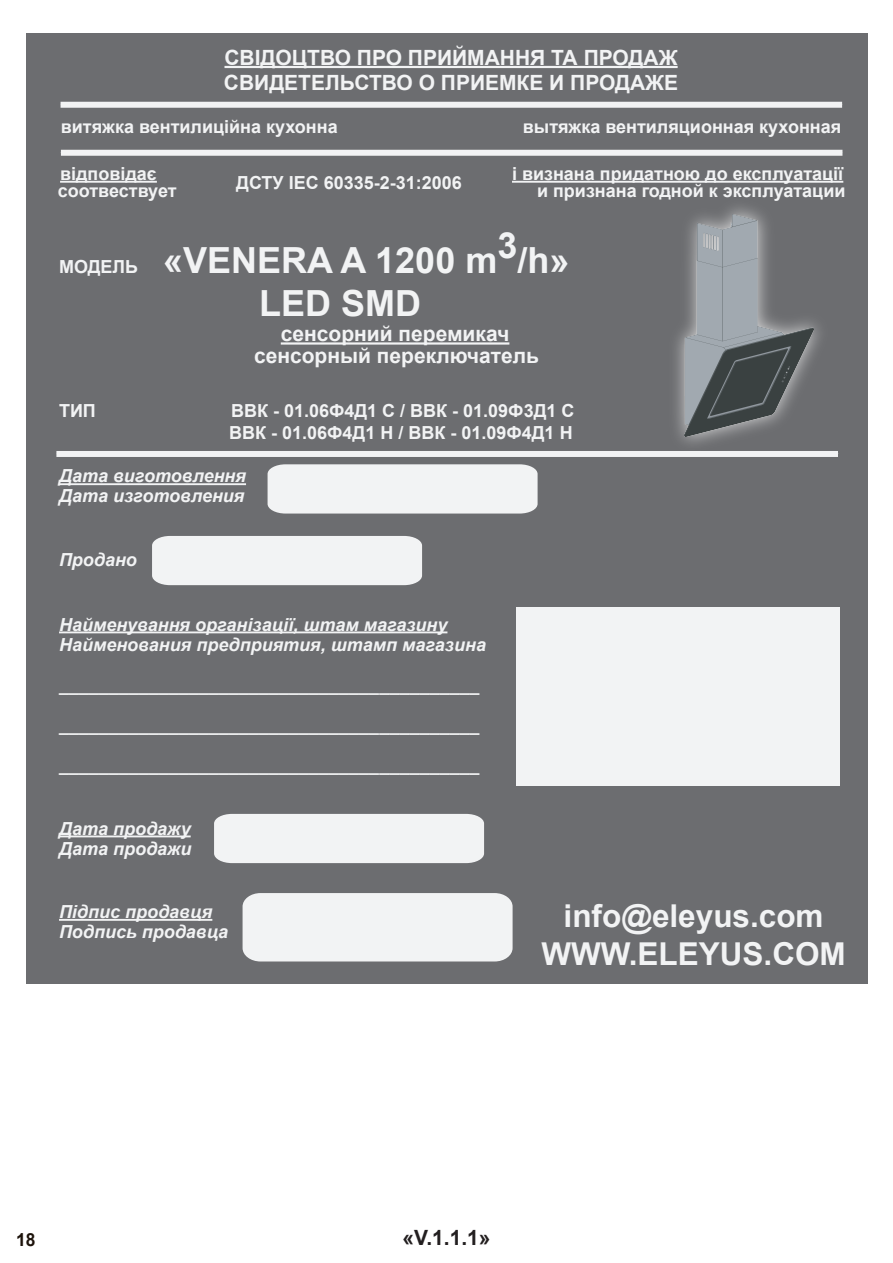
<style>
.page{position:relative;width:893px;height:1263px;background:#fff}
.page>*{position:absolute;margin:0;border:0;box-sizing:border-box;transform-origin:0 0}
.t1{font:700 36px/43.2px "Arial";color:#f2f3f4}
.t2{font:700 31.5px/37.8px "Arial";color:#f2f3f4;text-align:center}
.t3{font:700 21px/21.9px "Arial";color:#f2f3f4;text-align:center}
.t4{font:700 21px "Arial";color:#231f20}
.t5{font:italic 700 18px/20.1px "Arial";color:#f2f3f4}
.t6{font:700 18px/21.6px "Arial";color:#f2f3f4}
.t7{font:700 18px "Arial";color:#1d130b}
.s1{font-size:18px}
</style>
<div class="page">
<div style="left:26px;top:34px;width:842px;height:950px;background:#6c6d70"></div>
<hr style="left:281px;top:342px;width:228px;height:3px;background:#f2f3f4">
<hr style="left:59px;top:483px;width:187px;height:2px;background:#f2f3f4">
<hr style="left:59px;top:631px;width:388px;height:2px;background:#f2f3f4">
<hr style="left:59px;top:835px;width:132px;height:2px;background:#f2f3f4">
<hr style="left:59px;top:919px;width:153px;height:2px;background:#f2f3f4">
<hr style="left:224px;top:66px;width:454px;height:2px;background:#f2f3f4">
<hr style="left:60px;top:181px;width:97px;height:2px;background:#f2f3f4">
<hr style="left:512px;top:181px;width:331px;height:2px;background:#f2f3f4">
<div style="left:61px;top:102px;width:781px;height:6px;background:#f2f3f4"></div>
<div style="left:61px;top:150px;width:781px;height:6px;background:#f2f3f4"></div>
<div style="left:56px;top:451px;width:782px;height:6px;background:#f2f3f4"></div>
<div style="left:516px;top:607px;width:323px;height:178px;background:#f2f3f4"></div>
<div style="left:243px;top:893px;width:270px;height:68px;background:#f2f3f4"></div>
<img style="left:676px;top:207px;width:144px;height:237px">
<img style="left:685px;top:214px;width:129px;height:222px">
<div style="left:268px;top:464px;width:270px;height:49px;background:#f2f3f4"></div>
<div style="left:152px;top:536px;width:270px;height:49px;background:#f2f3f4"></div>
<div style="left:214px;top:814px;width:270px;height:49px;background:#f2f3f4"></div>
<p class="t3" style="left:224px;top:45px;width:456px;line-height:25.2px;text-align:left">СВІДОЦТВО ПРО ПРИЙМАННЯ ТА ПРОДАЖ<br>СВИДЕТЕЛЬСТВО О ПРИЕМКЕ И ПРОДАЖЕ</p>
<p class="t6" style="left:61px;top:116px;width:278px">витяжка вентилиційна кухонна</p>
<p class="t6" style="left:523px;top:116px;width:320px">вытяжка вентиляционная кухонная</p>
<p class="t6" style="left:60px;top:163px;width:98px">відповідає</p>
<p class="t6" style="left:512px;top:163px;width:333px">і визнана придатною до експлуатації</p>
<p class="t6" style="left:58px;top:180px;width:120px">соотвествует</p>
<p class="t6" style="left:537px;top:180px;width:310px">и признана годной к эксплуатации</p>
<p class="t6" style="left:236px;top:172px;width:227px">ДСТУ IEC 60335-2-31:2006</p>
<h1 class="t1" style="left:259px;top:239px;width:312px;text-indent:-200px"><span class="s1">МОДЕЛЬ</span> «VENERA A 1200 m3/h»<br>LED SMD</h1>
<p class="t3" style="left:254px;top:323px;width:286px">сенсорний перемикач сенсорный переключатель</p>
<p class="t6" style="left:59px;top:401px;width:38px">ТИП</p>
<p class="t6" style="left:229px;top:401px;width:347px">ВВК - 01.06Ф4Д1 C / ВВК - 01.09Ф3Д1 C<br>ВВК - 01.06Ф4Д1 H / ВВК - 01.09Ф4Д1 H</p>
<p class="t5" style="left:59px;top:466px;width:188px">Дата виготовлення<br>Дата изготовления</p>
<p class="t5" style="left:59px;top:550px;width:79px">Продано</p>
<p class="t5" style="left:59px;top:615px;width:428px">Найменування організації, штам магазину<br>Найменования предприятия, штамп магазина</p>
<p class="t5" style="left:59px;top:675px;width:422px">__________________________________________</p>
<p class="t5" style="left:59px;top:715px;width:422px">__________________________________________</p>
<p class="t5" style="left:59px;top:755px;width:422px">__________________________________________</p>
<p class="t5" style="left:59px;top:819px;width:134px">Дата продажу<br>Дата продажи</p>
<p class="t5" style="left:59px;top:902px;width:171px">Підпис продавця<br>Подпись продавца</p>
<h2 class="t2" style="left:541px;top:898px;width:306px">info@eleyus.com<br>WWW.ELEYUS.COM</h2>
<p class="t7" style="left:16px;top:1227px;width:21px">18</p>
<p class="t4" style="left:403px;top:1222px;width:89px">«V.1.1.1»</p>
</div>
